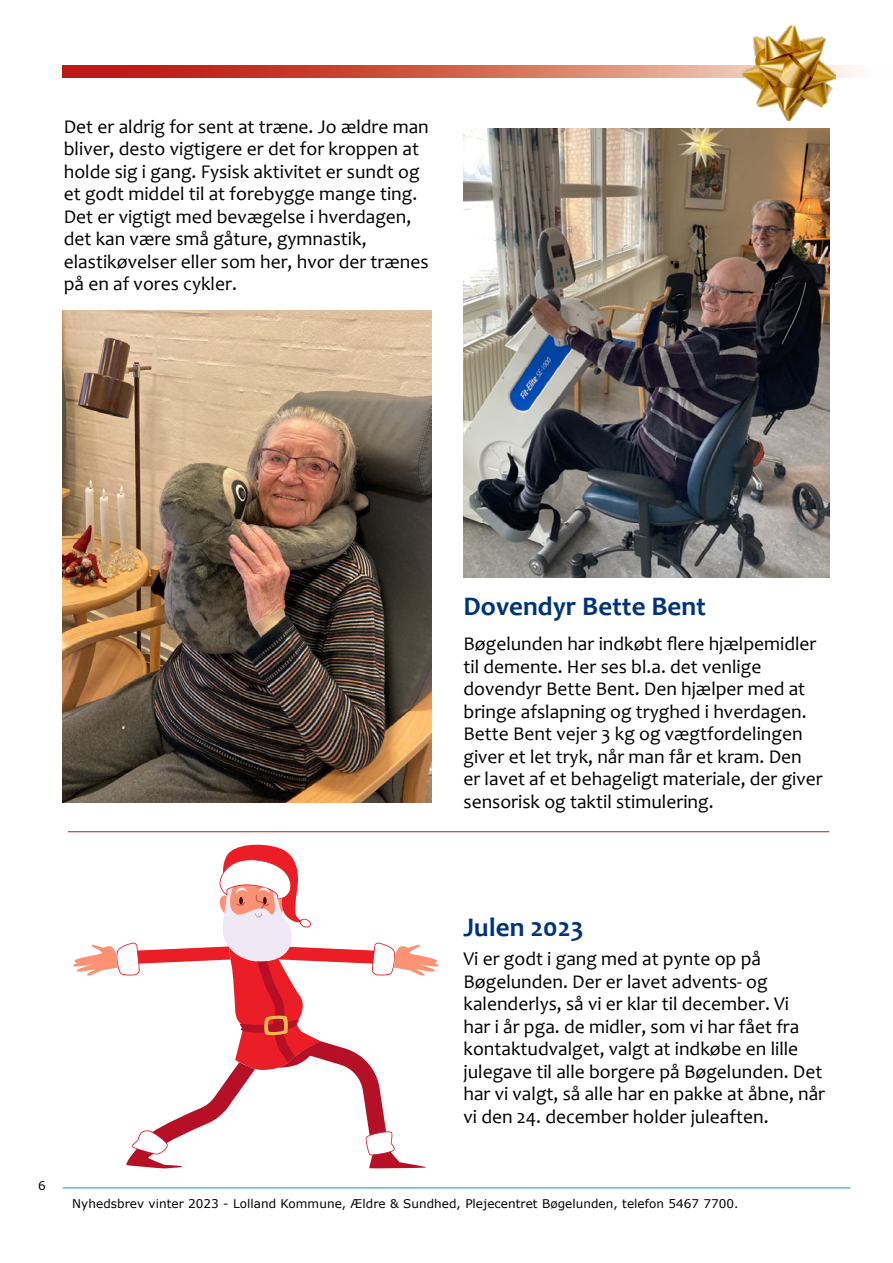
<style>
.page{position:relative;width:893px;height:1263px;background:#fff}
.page>*{position:absolute;margin:0;border:0;box-sizing:border-box;transform-origin:0 0}
.L_RUBRIK_BRØDTEKST_16_17_Candara{font:700 27px "Candara";color:#003478}
.L_BRØDTEKST{font:19.5px/22.5px "Candara";color:#000}
.t1{font:12px "Verdana";letter-spacing:.005em;color:#000}
</style>
<div class="page">
<hr style="left:63px;top:1187px;width:787px;height:1px;background:#009bbb">
<svg style="left:63px;top:66px;width:793px;height:11px;background:#d1604f"></svg>
<img style="left:62px;top:310px;width:369px;height:492px">
<img style="left:742px;top:26px;width:93px;height:94px">
<img style="left:463px;top:129px;width:366px;height:448px">
<hr style="left:68px;top:831px;width:761px;height:1px;background:#be1818">
<svg style="left:73px;top:844px;width:366px;height:324px"></svg>
<p class="L_BRØDTEKST" style="left:64px;top:115px;width:367px">Det er aldrig for sent at træne. Jo ældre man bliver, desto vigtigere er det for kroppen at holde sig i gang. Fysisk aktivitet er sundt og et godt middel til at forebygge mange ting.<br>Det er vigtigt med bevægelse i hverdagen, det kan være små gåture, gymnastik, elastikøvelser eller som her, hvor der trænes på en af vores cykler.</p>
<h3 class="L_RUBRIK_BRØDTEKST_16_17_Candara" style="left:463px;top:589px;width:244px">Dovendyr Bette Bent</h3>
<p class="L_BRØDTEKST" style="left:463px;top:632px;width:361px">Bøgelunden har indkøbt flere hjælpemidler til demente. Her ses bl.a. det venlige dovendyr Bette Bent. Den hjælper med at bringe afslapning og tryghed i hverdagen.<br>Bette Bent vejer 3 kg og vægtfordelingen giver et let tryk, når man får et kram. Den er lavet af et behageligt materiale, der giver sensorisk og taktil stimulering.</p>
<p class="t1" style="left:38px;top:1178px;width:9px">6</p>
<h3 class="L_RUBRIK_BRØDTEKST_16_17_Candara" style="left:463px;top:910px;width:121px">Julen 2023</h3>
<p class="L_BRØDTEKST" style="left:463px;top:947px;width:363px">Vi er godt i gang med at pynte op på Bøgelunden. Der er lavet advents- og kalenderlys, så vi er klar til december. Vi<br>har i år pga. de midler, som vi har fået fra kontaktudvalget, valgt at indkøbe en lille julegave til alle borgere på Bøgelunden. Det har vi valgt, så alle har en pakke at åbne, når vi den 24. december holder juleaften.</p>
<p class="t1" style="left:72px;top:1195px;width:668px">Nyhedsbrev vinter 2023 - Lolland Kommune, Ældre &amp; Sundhed, Plejecentret Bøgelunden, telefon 5467 7700.</p>
</div>
